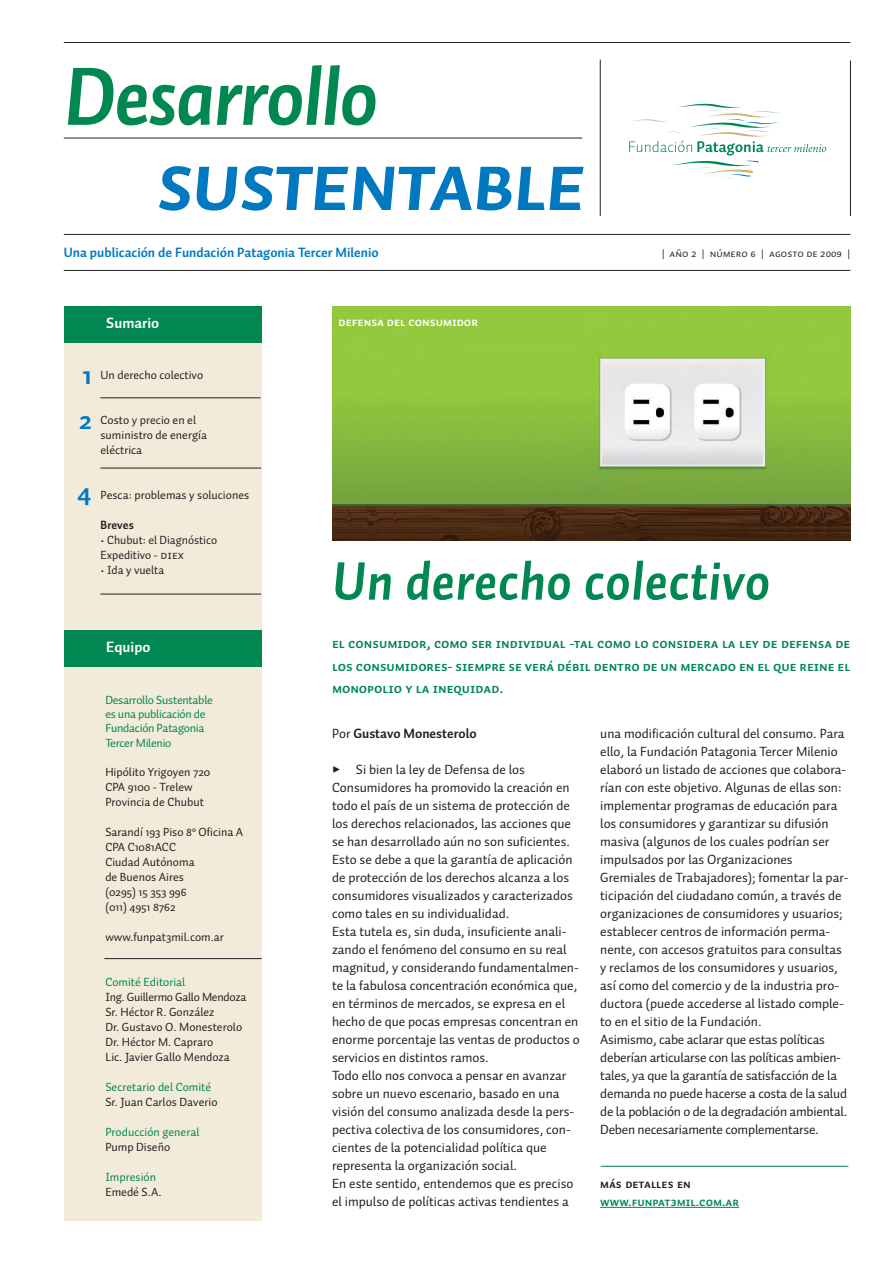
<style>
.page{position:relative;width:893px;height:1263px;background:#fff}
.page>*{position:absolute;margin:0;border:0;box-sizing:border-box;transform-origin:0 0}
.t1{font:82.5px "Auto 1 Bold Italic Sm Cp";letter-spacing:-.035em;color:#0079c1}
.t2{font:italic 700 82.5px "Auto 1";letter-spacing:-.03em;color:#008752}
.t3{font:italic 700 54px "Auto 1";color:#008752}
.t4{font:700 27px/44.4px "Auto 1";color:#0079c1}
.t5{font:15px "Auto 1";color:#008752}
.t6{font:700 15px "Auto 1";color:#fff}
.t7{font:13.5px/18px "Auto 1";color:#231f20}
.t8{font:13.5px/22.5px "Auto 1 Bold Sm Cp";color:#008752;text-align:justify}
.t9{font:700 13.5px "Auto 1";color:#0079c1}
.t10{font:700 13.5px "Auto 1";color:#231f20}
.t11{font:12px/15px "Auto 1";color:#231f20}
.t12{font:12px/14.4px "Auto 1";letter-spacing:-.02em;color:#008752}
.t13{font:12px "Auto 1";color:#008752}
.t14{font:12px "Auto 1 Bold Sm Cp";color:#008752}
.t15{font:12px "Auto 1 Bold Sm Cp";color:#fff}
.t16{font:12px "Auto 1 Bold Sm Cp";color:#231f20}
.t17{font:700 12px "Auto 1";color:#231f20}
.t18{font:10.5px "Auto 1 Regular Sm Cp";color:#231f20}
.s1{font-family:"Auto 1"}
.s2{font-family:"Auto 1 Regular Sm Cp"}
.s3{font-weight:400}
.s4{font-family:"FF Dingbests"}
</style>
<div class="page">
<img style="left:332px;top:306px;width:518px;height:234px">
<div style="left:64px;top:306px;width:197px;height:914px;background:#f3ebda"></div>
<svg style="left:600px;top:1207px;width:28px;height:1px"></svg>
<hr style="left:628px;top:1207px;width:31px;height:1px;background:#008752">
<hr style="left:665px;top:1207px;width:74px;height:1px;background:#008752">
<hr style="left:100px;top:397px;width:161px;height:1px;background:#231f20">
<hr style="left:100px;top:468px;width:161px;height:1px;background:#231f20">
<hr style="left:100px;top:594px;width:161px;height:1px;background:#231f20">
<div style="left:64px;top:306px;width:197px;height:36px;background:#008752"></div>
<div style="left:64px;top:630px;width:197px;height:36px;background:#008752"></div>
<svg style="left:629px;top:104px;width:197px;height:74px"></svg>
<hr style="left:104px;top:958px;width:158px;height:1px;background:#231f20">
<hr style="left:64px;top:234px;width:786px;height:1px;background:#231f20">
<hr style="left:64px;top:42px;width:786px;height:1px;background:#231f20">
<hr style="left:600px;top:60px;width:1px;height:156px;background:#231f20">
<hr style="left:850px;top:60px;width:1px;height:156px;background:#231f20">
<hr style="left:64px;top:138px;width:518px;height:1px;background:#231f20">
<hr style="left:64px;top:270px;width:786px;height:1px;background:#231f20">
<h1 class="t2" style="left:64px;top:66px;width:316px">Desarrollo</h1>
<h1 class="t1" style="left:157px;top:133px;width:431px">sustentable</h1>
<p class="t9" style="left:64px;top:247px;width:316px">Una publicación de Fundación Patagonia Tercer Milenio</p>
<p class="t18" style="left:662px;top:247px;width:190px"><span class="s1">|</span> año 2 | número 6 | agosto de 2009 |</p>
<p class="t6" style="left:106px;top:317px;width:54px">Sumario</p>
<h3 class="t4" style="left:79px;top:356px;width:14px">1<br>2</h3>
<h3 class="t4" style="left:77px;top:472px;width:16px">4</h3>
<p class="t11" style="left:101px;top:368px;width:104px">Un derecho colectivo</p>
<p class="t11" style="left:101px;top:413px;width:108px">Costo y precio en el suministro de energía eléctrica</p>
<p class="t11" style="left:101px;top:488px;width:150px">Pesca: problemas y soluciones</p>
<p class="t17" style="left:101px;top:520px;width:35px">Breves</p>
<p class="t11" style="left:101px;top:533px;width:118px">• Chubut: el Diagnóstico<br>Expeditivo - <span class="s2">DIEX</span></p>
<p class="t11" style="left:101px;top:563px;width:65px">• Ida y vuelta</p>
<p class="t6" style="left:106px;top:641px;width:46px">Equipo</p>
<p class="t12" style="left:105px;top:694px;width:109px">Desarrollo Sustentable es una publicación de<br>Fundación Patagonia<br>Tercer Milenio</p>
<p class="t11" style="left:105px;top:765px;width:107px">Hipólito Yrigoyen 720<br>CPA 9100 - Trelew<br>Provincia de Chubut</p>
<p class="t11" style="left:105px;top:825px;width:139px">Sarandí 193 Piso 8º Oficina A<br>CPA C1081ACC<br>Ciudad Autónoma<br>de Buenos Aires<br>(0295) 15 353 996<br>(011) 4951 8762</p>
<p class="t11" style="left:105px;top:930px;width:120px">www.funpat3mil.com.ar</p>
<p class="t13" style="left:105px;top:977px;width:81px">Comité Editorial</p>
<p class="t11" style="left:105px;top:990px;width:142px">Ing. Guillermo Gallo Mendoza<br>Sr. Héctor R. González<br>Dr. Gustavo O. Monesterolo<br>Dr. Héctor M. Capraro<br>Lic. Javier Gallo Mendoza</p>
<p class="t13" style="left:105px;top:1082px;width:107px">Secretario del Comité</p>
<p class="t11" style="left:105px;top:1095px;width:114px">Sr. Juan Carlos Daverio</p>
<p class="t13" style="left:105px;top:1127px;width:96px">Producción general</p>
<p class="t11" style="left:105px;top:1140px;width:66px">Pump Diseño</p>
<p class="t13" style="left:105px;top:1172px;width:52px">Impresión</p>
<p class="t11" style="left:105px;top:1185px;width:58px">Emedé S.A.</p>
<p class="t15" style="left:339px;top:315px;width:141px">DEFENSA DEL CONSUMIDOR</p>
<h2 class="t3" style="left:332px;top:561px;width:440px">Un derecho colectivo</h2>
<p class="t8" style="left:332px;top:632px;width:520px">El consumidor, como ser individual -tal como lo considera la Ley de Defensa de los Consumidores- siempre se verá débil dentro de un mercado en el que reine el monopolio y la inequidad.</p>
<p class="t10" style="left:332px;top:728px;width:146px"><span class="s3">Por</span> Gustavo Monesterolo</p>
<p class="t7" style="left:332px;top:762px;width:249px"><span class="s4">&gt;</span> Si bien la ley de Defensa de los Consumidores ha promovido la creación en todo el país de un sistema de protección de los derechos relacionados, las acciones que se han desarrollado aún no son suficientes.<br>Esto se debe a que la garantía de aplicación de protección de los derechos alcanza a los consumidores visualizados y caracterizados como tales en su individualidad.<br>Esta tutela es, sin duda, insuficiente anali&shy;zando el fenómeno del consumo en su real magnitud, y considerando fundamentalmen&shy;te la fabulosa concentración económica que, en términos de mercados, se expresa en el hecho de que pocas empresas concentran en enorme porcentaje las ventas de productos o servicios en distintos ramos.<br>Todo ello nos convoca a pensar en avanzar sobre un nuevo escenario, basado en una visión del consumo analizada desde la pers&shy;pectiva colectiva de los consumidores, con&shy;cientes de la potencialidad política que representa la organización social.<br>En este sentido, entendemos que es preciso el impulso de políticas activas tendientes a</p>
<p class="t7" style="left:600px;top:726px;width:250px">una modificación cultural del consumo. Para ello, la Fundación Patagonia Tercer Milenio elaboró un listado de acciones que colabora&shy;rían con este objetivo. Algunas de ellas son: implementar programas de educación para los consumidores y garantizar su difusión masiva (algunos de los cuales podrían ser impulsados por las Organizaciones Gremiales de Trabajadores); fomentar la par&shy;ticipación del ciudadano común, a través de organizaciones de consumidores y usuarios; establecer centros de información perma&shy;nente, con accesos gratuitos para consultas y reclamos de los consumidores y usuarios, así como del comercio y de la industria pro&shy;ductora (puede accederse al listado comple&shy;to en el sitio de la Fundación.<br>Asimismo, cabe aclarar que estas políticas deberían articularse con las políticas ambien&shy;tales, ya que la garantía de satisfacción de la demanda no puede hacerse a costa de la salud de la población o de la degradación ambiental.<br>Deben necesariamente complementarse.</p>
<p class="t5" style="left:600px;top:1159px;width:250px">-------------------------------------------------------------------------------------</p>
<p class="t16" style="left:600px;top:1177px;width:92px">MÁS DETALLES en</p>
<p class="t14" style="left:600px;top:1195px;width:140px">www.funpat3mil.com.ar</p>
</div>
